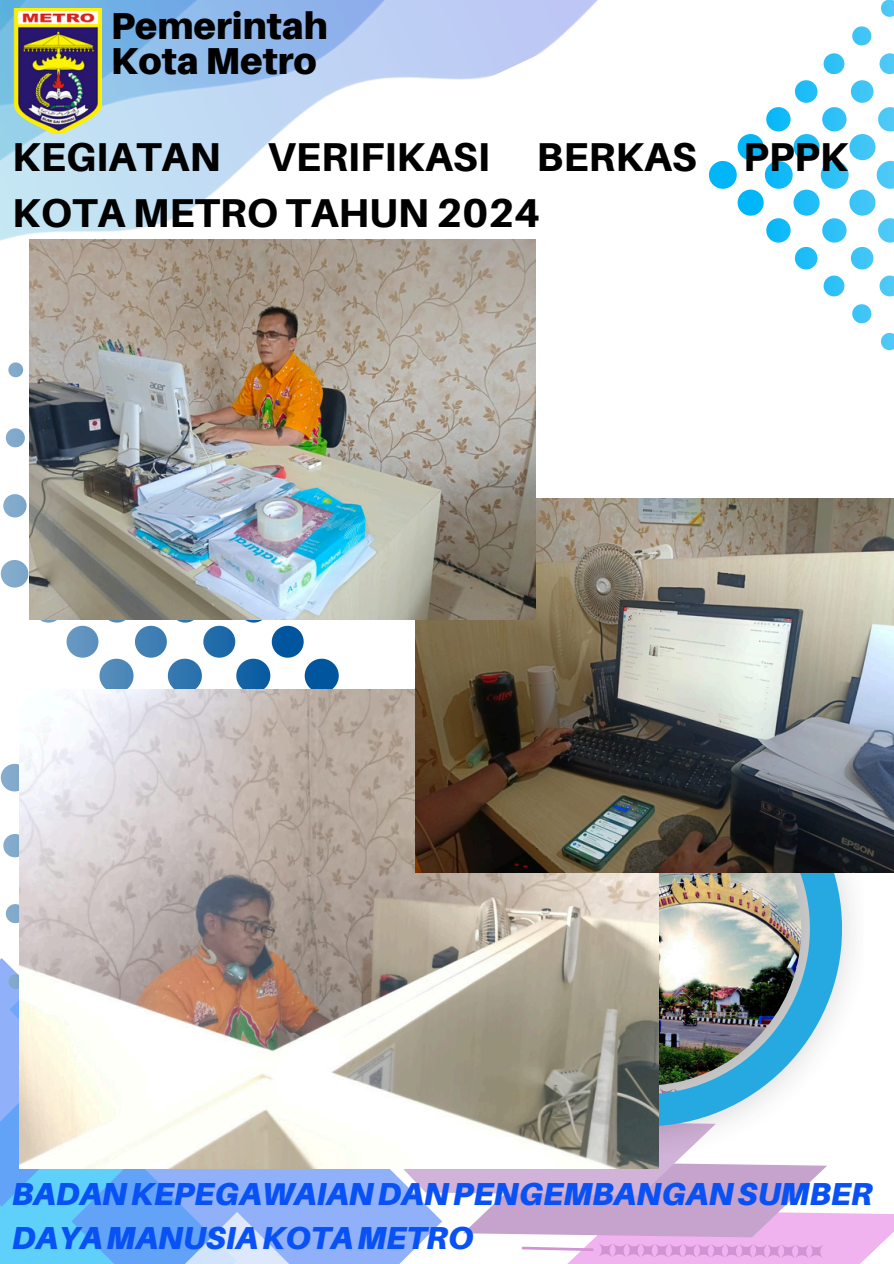
<style>
.page{position:relative;width:894px;height:1264px;background:#fff}
.page>*{position:absolute;margin:0;border:0;box-sizing:border-box;transform-origin:0 0}
.t1{font:800 40.35px/56.2px "Aileron";color:#000}
.t2{font:900 37.5px/34.8px "Aileron";color:#000}
.t3{font:italic 900 31.8px/43.8px "Aileron";color:#0851f4}
</style>
<div class="page">
<svg style="left:709px;top:0;width:184px;height:351px"></svg>
<img style="left:0;top:0;width:598px;height:414px">
<svg style="left:856px;top:1213px;width:37px;height:50px;fill:#f0b3ef"></svg>
<svg style="left:442px;top:1169px;width:79px;height:66px"></svg>
<svg style="left:521px;top:1153px;width:335px;height:110px"></svg>
<div style="left:0;top:1206px;width:71px;height:57px;background:#5fd0fa"></div>
<svg style="left:0;top:989px;width:71px;height:217px;background:#73b6f9"></svg>
<svg style="left:71px;top:1168px;width:371px;height:95px;background:#8bb6f8"></svg>
<svg style="left:143px;top:1211px;width:188px;height:52px;background:#96bbfa"></svg>
<img style="left:658px;top:872px;width:206px;height:281px">
<img style="left:658px;top:872px;width:183px;height:254px">
<svg style="left:0;top:362px;width:338px;height:627px"></svg>
<img style="left:12px;top:8px;width:89px;height:125px">
<img style="left:19px;top:689px;width:639px;height:479px">
<img style="left:415px;top:498px;width:478px;height:374px">
<img style="left:29px;top:239px;width:506px;height:380px">
<p class="t2" style="left:111px;top:8px;width:219px">Pemerintah<br>Kota Metro</p>
<p class="t1" style="left:12px;top:127px;width:837px">KEGIATAN VERIFIKASI BERKAS PPPK<br>KOTA METRO TAHUN 2024</p>
<p class="t3" style="left:12px;top:1171px;width:861px">BADANKEPEGAWAIANDANPENGEMBANGANSUMBER<br>DAYAMANUSIAKOTAMETRO</p>
</div>
